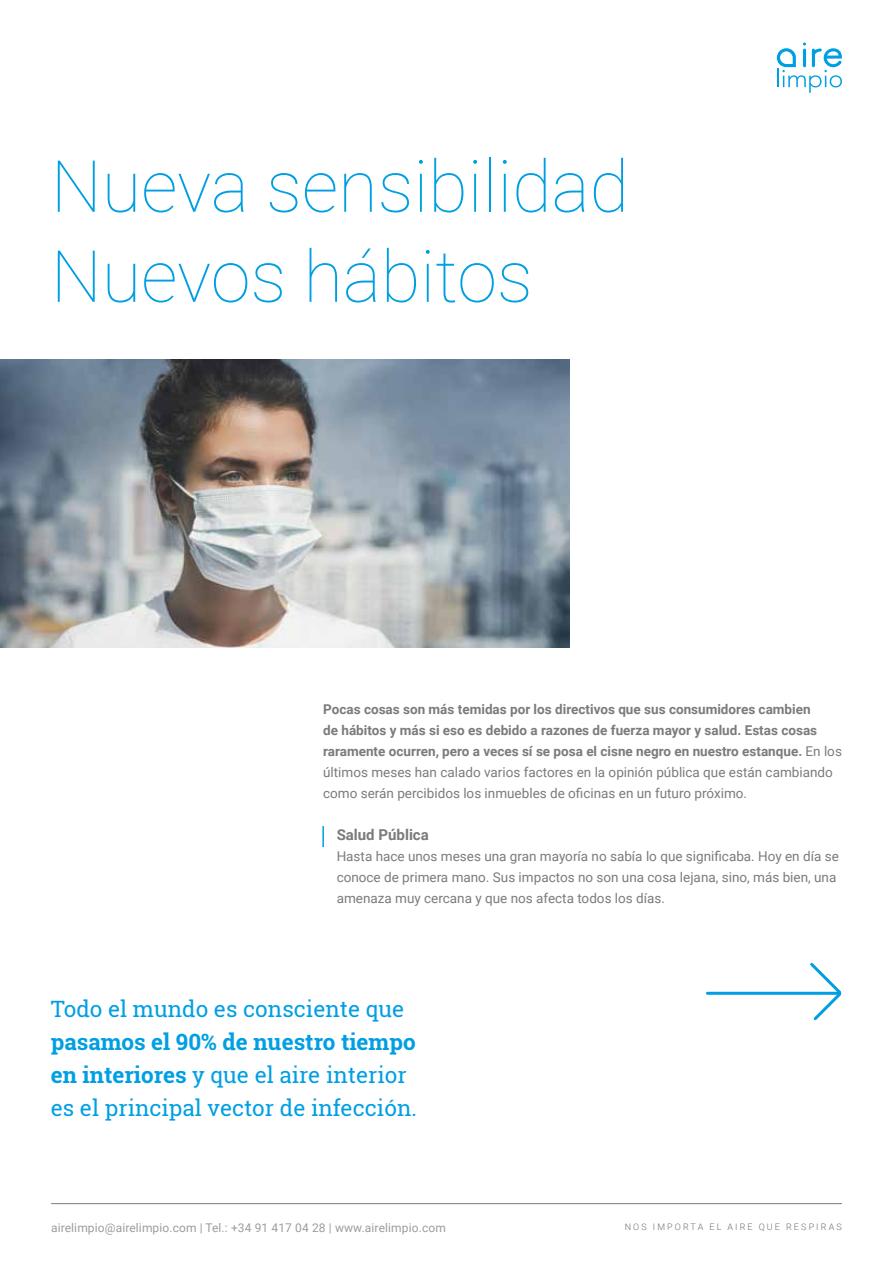
<style>
.page{position:relative;width:893px;height:1263px;background:#fff}
.page>*{position:absolute;margin:0;border:0;box-sizing:border-box;transform-origin:0 0}
.t1{font:100 72px/90px "Roboto";color:#009fe3}
.t2{font:22.5px/33px "Roboto Slab";color:#009fe3}
.t3{font:700 15px "Roboto";color:#7c7b7b}
.t4{font:700 13.5px/21px "Roboto";color:#7c7b7b}
.t5{font:13.5px/21px "Roboto";color:#7c7b7b}
.t6{font:12px "Roboto";letter-spacing:.01em;color:#9d9d9c}
.t7{font:300 9px "Roboto";letter-spacing:.235em;color:#706f6f}
.s1{font-weight:400}
.s2{font-weight:700}
</style>
<div class="page">
<svg style="left:777px;top:43px;width:65px;height:50px"></svg>
<hr style="left:51px;top:1203px;width:791px;height:1px;background:#7c7b7b">
<img style="left:0;top:359px;width:570px;height:288px">
<hr style="left:322px;top:826px;width:2px;height:21px;background:#009fe3">
<hr style="left:707px;top:992px;width:133px;height:3px;background:#009fe3">
<svg style="left:807px;top:962px;width:35px;height:59px"></svg>
<h1 class="t1" style="left:51px;top:139px;width:580px">Nueva sensibilidad<br>Nuevos hábitos</h1>
<p class="t4" style="left:323px;top:698px;width:520px">Pocas cosas son más temidas por los directivos que sus consumidores cambien<br>de hábitos y más si eso es debido a razones de fuerza mayor y salud. Estas cosas raramente ocurren, pero a veces sí se posa el cisne negro en nuestro estanque. <span class="s1">En los últimos meses han calado varios factores en la opinión pública que están cambiando como serán percibidos los inmuebles de oficinas en un futuro próximo.</span></p>
<p class="t3" style="left:337px;top:824px;width:94px">Salud Pública</p>
<p class="t5" style="left:337px;top:845px;width:504px">Hasta hace unos meses una gran mayoría no sabía lo que significaba. Hoy en día se conoce de primera mano. Sus impactos no son una cosa lejana, sino, más bien, una amenaza muy cercana y que nos afecta todos los días.</p>
<h2 class="t2" style="left:51px;top:992px;width:355px">Todo el mundo es consciente que</h2>
<h2 class="t2" style="left:51px;top:1025px;width:368px"><span class="s2">pasamos el 90% de nuestro tiempo en interiores</span> y que el aire interior es el principal vector de infección.</h2>
<p class="t6" style="left:51px;top:1219px;width:396px">airelimpio@airelimpio.com | Tel.: +34 91 417 04 28 | www.airelimpio.com</p>
<p class="t7" style="left:625px;top:1220px;width:218px">NOS IMPORTA EL AIRE QUE RESPIRAS</p>
</div>
